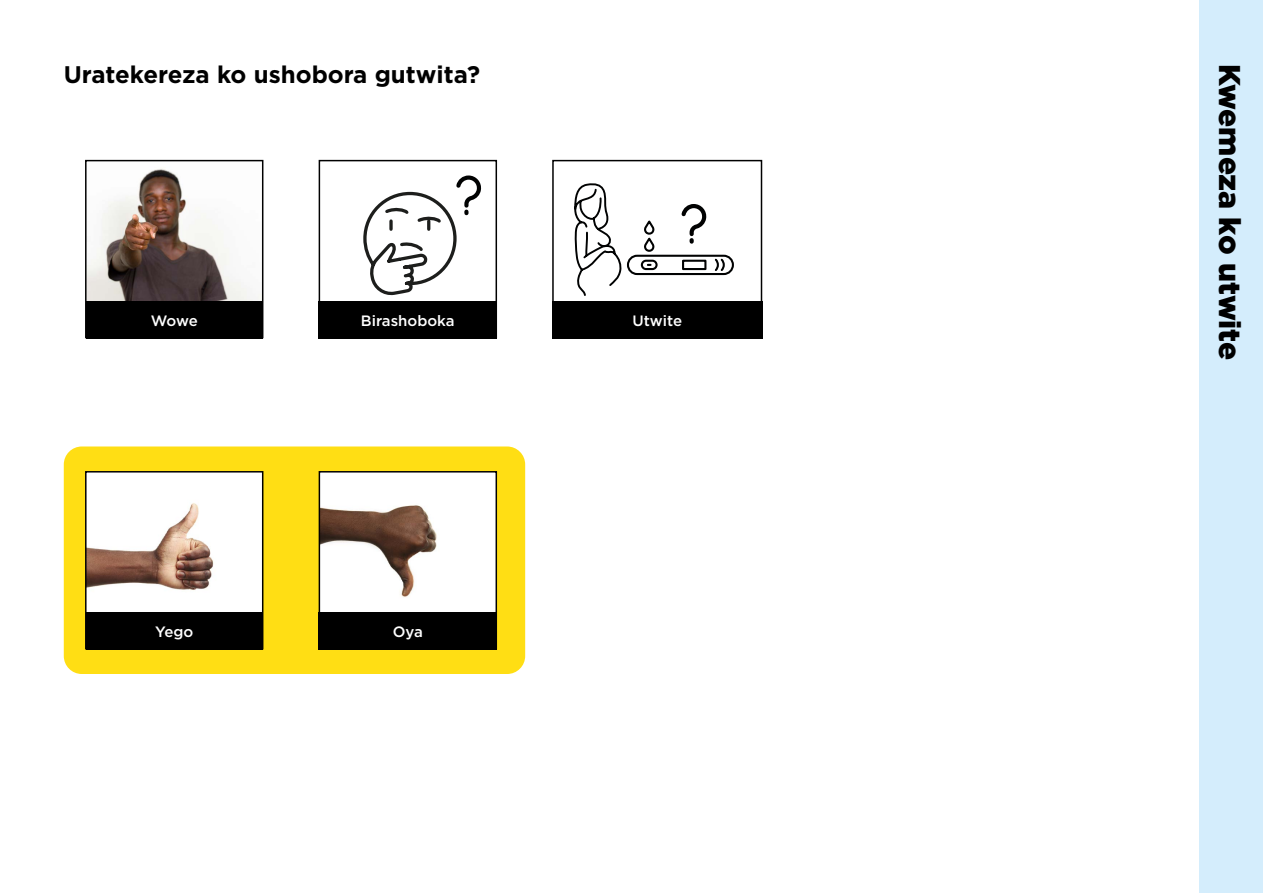
<style>
.page{position:relative;width:1263px;height:893px;background:#fff}
.page>*{position:absolute;margin:0;border:0;box-sizing:border-box;transform-origin:0 0}
.t1{font:900 30px "Gotham";color:#000}
.t2{font:700 24px "Gotham";color:#000}
.t3{font:500 15px "Gotham";color:#fff}
</style>
<div class="page">
<div style="left:1199px;top:0;width:64px;height:893px;background:#d4edfc"></div>
<svg style="left:85px;top:159px;width:179px;height:180px"></svg>
<svg style="left:318px;top:159px;width:180px;height:180px"></svg>
<div style="left:86px;top:301px;width:177px;height:37px;background:#000"></div>
<div style="left:319px;top:301px;width:178px;height:37px;background:#000"></div>
<svg style="left:552px;top:159px;width:211px;height:180px"></svg>
<div style="left:64px;top:446px;width:461px;height:228px;background:#ffde14;border-radius:18px"></div>
<svg style="left:85px;top:471px;width:179px;height:179px;background:#dfd6d1"></svg>
<svg style="left:318px;top:471px;width:180px;height:179px;background:#d9d2cb"></svg>
<div style="left:86px;top:612px;width:177px;height:37px;background:#000"></div>
<div style="left:319px;top:612px;width:178px;height:37px;background:#000"></div>
<p class="t2" style="left:64px;top:59px;width:418px">Uratekereza ko ushobora gutwita?</p>
<p class="t3" style="left:151px;top:311px;width:48px">Wowe</p>
<p class="t3" style="left:361px;top:311px;width:95px">Birashoboka</p>
<p class="t3" style="left:632px;top:311px;width:51px">Utwite</p>
<p class="t3" style="left:155px;top:622px;width:40px">Yego</p>
<p class="t3" style="left:393px;top:622px;width:32px">Oya</p>
<p class="t1" style="left:1250px;top:64px;width:298px;rotate:90deg">Kwemeza ko utwite</p>
</div>
